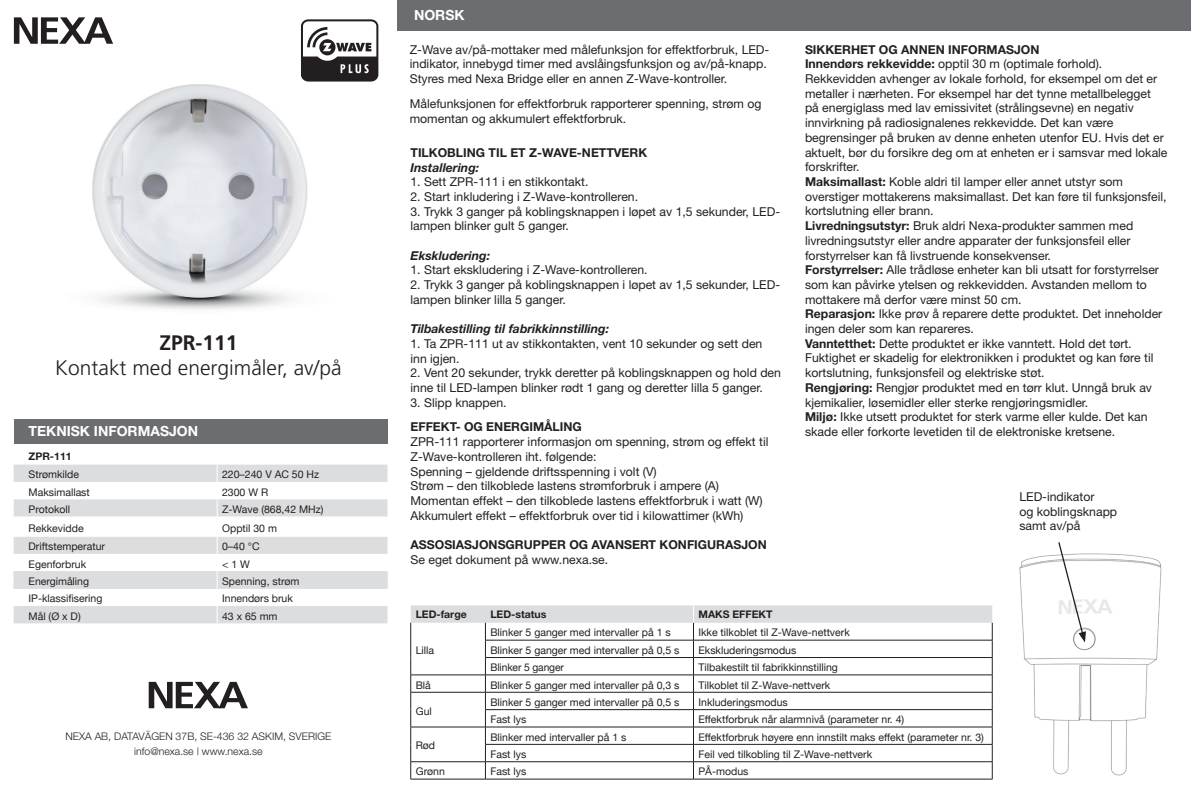
<style>
.page{position:relative;width:1191px;height:794px;background:#fff}
.page>*{position:absolute;margin:0;border:0;box-sizing:border-box;transform-origin:0 0}
.t1{font:300 21px "Frutiger";color:#231f20}
.t2{font:700 21px "Frutiger";color:#231f20}
.t3{font:700 14px "Helvetica Neue";color:#fff}
.t4{font:12.25px/14.7px "Helvetica Neue";color:#231f20}
.t5{font:700 12.25px "Helvetica Neue";color:#231f20}
.t6{font:italic 700 12.25px "Helvetica Neue";color:#231f20}
.t7{font:10.5px "Helvetica Neue";color:#231f20}
.t8{font:300 10.5px/15px "Helvetica Neue";color:#231f20;text-align:center}
.t9{font:700 10.5px "Helvetica Neue";color:#231f20}
.s1{font-weight:700}
</style>
<div class="page">
<img style="left:92px;top:85px;width:216px;height:225px">
<svg style="left:14px;top:17px;width:99px;height:27px"></svg>
<svg style="left:301px;top:19px;width:77px;height:63px"></svg>
<div style="left:14px;top:419px;width:373px;height:25px;background:#6c6d70"></div>
<svg style="left:14px;top:464px;width:373px;height:159px"></svg>
<div style="left:397px;top:0;width:794px;height:31px;background:#6c6d70"></div>
<svg style="left:149px;top:682px;width:99px;height:26px"></svg>
<hr style="left:693px;top:779px;width:299px;height:1px;background:#231f20">
<svg style="left:410px;top:605px;width:583px;height:174px"></svg>
<hr style="left:410px;top:779px;width:75px;height:1px;background:#231f20">
<hr style="left:485px;top:779px;width:208px;height:1px;background:#231f20">
<img style="left:1019px;top:553px;width:143px;height:223px">
<div style="left:1048px;top:590px;width:77px;height:30px;background:#fff"></div>
<svg style="left:1057px;top:542px;width:29px;height:100px"></svg>
<h1 class="t2" style="left:159px;top:330px;width:80px">ZPR-111</h1>
<h1 class="t1" style="left:55px;top:356px;width:288px">Kontakt med energimåler, av/på</h1>
<p class="t3" style="left:29px;top:423px;width:171px">TEKNISK INFORMASJON</p>
<p class="t9" style="left:29px;top:449px;width:45px">ZPR-111</p>
<p class="t7" style="left:29px;top:467px;width:52px">Strømkilde</p>
<p class="t7" style="left:222px;top:467px;width:99px">220–240 V AC 50 Hz</p>
<p class="t7" style="left:29px;top:484px;width:63px">Maksimallast</p>
<p class="t7" style="left:222px;top:484px;width:48px">2300 W R</p>
<p class="t7" style="left:29px;top:502px;width:43px">Protokoll</p>
<p class="t7" style="left:222px;top:502px;width:103px">Z-Wave (868,42 MHz)</p>
<p class="t7" style="left:29px;top:520px;width:57px">Rekkevidde</p>
<p class="t7" style="left:222px;top:520px;width:56px">Opptil 30 m</p>
<p class="t7" style="left:29px;top:539px;width:78px">Driftstemperatur</p>
<p class="t7" style="left:222px;top:539px;width:39px">0–40 °C</p>
<p class="t7" style="left:29px;top:556px;width:59px">Egenforbruk</p>
<p class="t7" style="left:222px;top:556px;width:29px">&lt; 1 W</p>
<p class="t7" style="left:29px;top:573px;width:62px">Energimåling</p>
<p class="t7" style="left:222px;top:573px;width:79px">Spenning, strøm</p>
<p class="t7" style="left:29px;top:591px;width:75px">IP-klassifisering</p>
<p class="t7" style="left:222px;top:591px;width:72px">Innendørs bruk</p>
<p class="t7" style="left:29px;top:608px;width:54px">Mål (Ø x D)</p>
<p class="t7" style="left:222px;top:608px;width:57px">43 x 65 mm</p>
<p class="t8" style="left:65px;top:728px;width:267px">NEXA AB, DATAVÄGEN 37B, SE-436 32 ASKIM, SVERIGE info@nexa.se | www.nexa.se</p>
<p class="t3" style="left:414px;top:6px;width:52px">NORSK</p>
<p class="t4" style="left:410px;top:42px;width:361px">Z-Wave av/på-mottaker med målefunksjon for effektforbruk, LED&shy;indikator, innebygd timer med avslåingsfunksjon og av/på-knapp.<br>Styres med Nexa Bridge eller en annen Z-Wave-kontroller.</p>
<p class="t4" style="left:410px;top:96px;width:353px">Målefunksjonen for effektforbruk rapporterer spenning, strøm og momentan og akkumulert effektforbruk.</p>
<p class="t5" style="left:410px;top:145px;width:238px">TILKOBLING TIL ET Z-WAVE-NETTVERK</p>
<p class="t6" style="left:410px;top:159px;width:70px">Installering:</p>
<p class="t4" style="left:410px;top:174px;width:179px">1. Sett ZPR-111 i en stikkontakt.</p>
<p class="t4" style="left:410px;top:189px;width:229px">2. Start inkludering i Z-Wave-kontrolleren.</p>
<p class="t4" style="left:410px;top:204px;width:371px">3. Trykk 3 ganger på koblingsknappen i løpet av 1,5 sekunder, LED&shy;lampen blinker gult 5 ganger.</p>
<p class="t6" style="left:410px;top:248px;width:81px">Ekskludering:</p>
<p class="t4" style="left:410px;top:262px;width:239px">1. Start ekskludering i Z-Wave-kontrolleren.</p>
<p class="t4" style="left:410px;top:277px;width:371px">2. Trykk 3 ganger på koblingsknappen i løpet av 1,5 sekunder, LED&shy;lampen blinker lilla 5 ganger.</p>
<p class="t6" style="left:410px;top:321px;width:200px">Tilbakestilling til fabrikkinnstilling:</p>
<p class="t4" style="left:410px;top:336px;width:353px">1. Ta ZPR-111 ut av stikkontakten, vent 10 sekunder og sett den inn igjen.</p>
<p class="t4" style="left:410px;top:365px;width:372px">2. Vent 20 sekunder, trykk deretter på koblingsknappen og hold den inne til LED-lampen blinker rødt 1 gang og deretter lilla 5 ganger.</p>
<p class="t4" style="left:410px;top:395px;width:98px">3. Slipp knappen.</p>
<p class="t5" style="left:410px;top:419px;width:173px">EFFEKT- OG ENERGIMÅLING</p>
<p class="t4" style="left:410px;top:434px;width:359px">ZPR-111 rapporterer informasjon om spenning, strøm og effekt til Z-Wave-kontrolleren iht. følgende:<br>Spenning – gjeldende driftsspenning i volt (V)<br>Strøm – den tilkoblede lastens strømforbruk i ampere (A)<br>Momentan effekt – den tilkoblede lastens effektforbruk i watt (W)<br>Akkumulert effekt – effektforbruk over tid i kilowattimer (kWh)</p>
<p class="t5" style="left:410px;top:537px;width:358px">ASSOSIASJONSGRUPPER OG AVANSERT KONFIGURASJON</p>
<p class="t4" style="left:410px;top:552px;width:199px">Se eget dokument på www.nexa.se.</p>
<p class="t4" style="left:805px;top:42px;width:364px"><span class="s1">SIKKERHET OG ANNEN INFORMASJON<br>Innendørs rekkevidde:</span> opptil 30 m (optimale forhold).<br>Rekkevidden avhenger av lokale forhold, for eksempel om det er metaller i nærheten. For eksempel har det tynne metallbelegget på energiglass med lav emissivitet (strålingsevne) en negativ innvirkning på radiosignalenes rekkevidde. Det kan være begrensinger på bruken av denne enheten utenfor EU. Hvis det er aktuelt, bør du forsikre deg om at enheten er i samsvar med lokale forskrifter.<br><span class="s1">Maksimallast:</span> Koble aldri til lamper eller annet utstyr som overstiger mottakerens maksimallast. Det kan føre til funksjonsfeil, kortslutning eller brann.<br><span class="s1">Livredningsutstyr:</span> Bruk aldri Nexa-produkter sammen med livredningsutstyr eller andre apparater der funksjonsfeil eller forstyrrelser kan få livstruende konsekvenser.<br><span class="s1">Forstyrrelser:</span> Alle trådløse enheter kan bli utsatt for forstyrrelser som kan påvirke ytelsen og rekkevidden. Avstanden mellom to mottakere må derfor være minst 50 cm.<br><span class="s1">Reparasjon:</span> Ikke prøv å reparere dette produktet. Det inneholder ingen deler som kan repareres.<br><span class="s1">Vanntetthet:</span> Dette produktet er ikke vanntett. Hold det tørt.<br>Fuktighet er skadelig for elektronikken i produktet og kan føre til kortslutning, funksjonsfeil og elektriske støt.<br><span class="s1">Rengjøring:</span> Rengjør produktet med en tørr klut. Unngå bruk av kjemikalier, løsemidler eller sterke rengjøringsmidler.<br><span class="s1">Miljø:</span> Ikke utsett produktet for sterk varme eller kulde. Det kan skade eller forkorte levetiden til de elektroniske kretsene.</p>
<p class="t4" style="left:1019px;top:489px;width:99px">LED-indikator<br>og koblingsknapp samt av/på</p>
<p class="t9" style="left:416px;top:608px;width:53px">LED-farge</p>
<p class="t9" style="left:490px;top:608px;width:58px">LED-status</p>
<p class="t9" style="left:698px;top:608px;width:76px">MAKS EFFEKT</p>
<p class="t7" style="left:416px;top:642px;width:20px">Lilla</p>
<p class="t7" style="left:490px;top:625px;width:182px">Blinker 5 ganger med intervaller på 1 s</p>
<p class="t7" style="left:698px;top:625px;width:153px">Ikke tilkoblet til Z-Wave-nettverk</p>
<p class="t7" style="left:490px;top:642px;width:191px">Blinker 5 ganger med intervaller på 0,5 s</p>
<p class="t7" style="left:698px;top:642px;width:99px">Ekskluderingsmodus</p>
<p class="t7" style="left:490px;top:660px;width:75px">Blinker 5 ganger</p>
<p class="t7" style="left:698px;top:660px;width:141px">Tilbakestilt til fabrikkinnstilling</p>
<p class="t7" style="left:416px;top:677px;width:17px">Blå</p>
<p class="t7" style="left:490px;top:677px;width:191px">Blinker 5 ganger med intervaller på 0,3 s</p>
<p class="t7" style="left:698px;top:677px;width:133px">Tilkoblet til Z-Wave-nettverk</p>
<p class="t7" style="left:416px;top:703px;width:18px">Gul</p>
<p class="t7" style="left:490px;top:694px;width:191px">Blinker 5 ganger med intervaller på 0,5 s</p>
<p class="t7" style="left:698px;top:694px;width:91px">Inkluderingsmodus</p>
<p class="t7" style="left:490px;top:712px;width:37px">Fast lys</p>
<p class="t7" style="left:698px;top:712px;width:207px">Effektforbruk når alarmnivå (parameter nr. 4)</p>
<p class="t7" style="left:416px;top:738px;width:21px">Rød</p>
<p class="t7" style="left:490px;top:729px;width:137px">Blinker med intervaller på 1 s</p>
<p class="t7" style="left:698px;top:729px;width:287px">Effektforbruk høyere enn innstilt maks effekt (parameter nr. 3)</p>
<p class="t7" style="left:490px;top:746px;width:37px">Fast lys</p>
<p class="t7" style="left:698px;top:746px;width:175px">Feil ved tilkobling til Z-Wave-nettverk</p>
<p class="t7" style="left:416px;top:764px;width:31px">Grønn</p>
<p class="t7" style="left:490px;top:764px;width:37px">Fast lys</p>
<p class="t7" style="left:698px;top:764px;width:51px">PÅ-modus</p>
</div>
